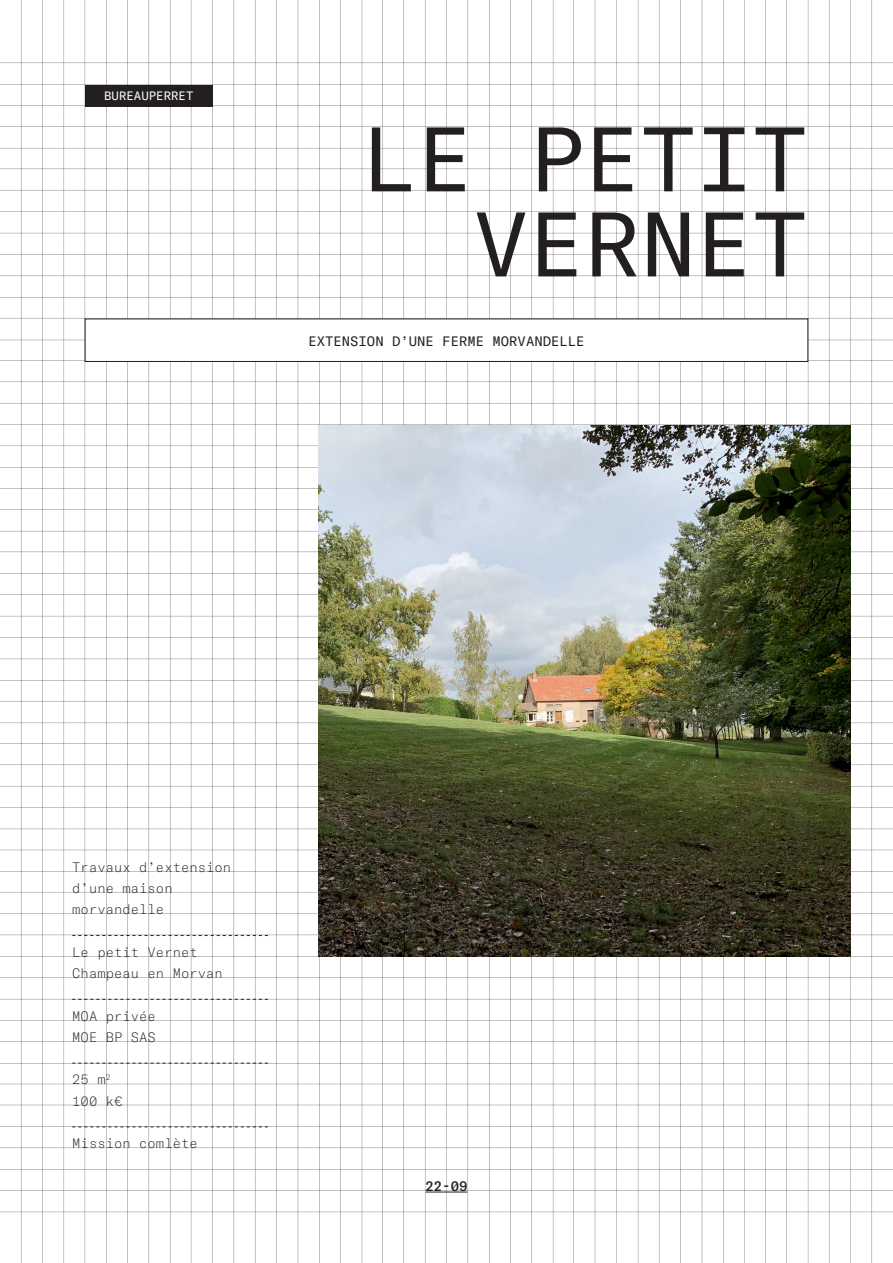
<style>
.page{position:relative;width:893px;height:1263px;background:#fff}
.page>*{position:absolute;margin:0;border:0;box-sizing:border-box;transform-origin:0 0}
.NUM{font:90px/85.1px "GT America Mono";color:#231f20;text-align:right}
.descr{font:100 13.5px/21.3px "GT America Mono";color:#231f20}
.cart{font:13.5px "GT America Mono";color:#231f20}
.date{font:500 13.5px "GT America Mono";color:#231f20}
.t1{font:12px "GT America Mono";color:#fff}
</style>
<div class="page">
<img style="left:0;top:0;width:893px;height:1263px">
<img style="left:319px;top:425px;width:531px;height:532px">
<div style="left:85px;top:85px;width:128px;height:21px;background:#231f20"></div>
<svg style="left:72px;top:935px;width:196px;height:1px"></svg>
<svg style="left:72px;top:999px;width:196px;height:1px"></svg>
<svg style="left:72px;top:1063px;width:196px;height:1px"></svg>
<svg style="left:72px;top:1126px;width:196px;height:1px"></svg>
<div style="left:85px;top:319px;width:723px;height:42px;background:#fff"></div>
<hr style="left:426px;top:1192px;width:41px;height:1px;background:#231f20">
<p class="t1" style="left:104px;top:89px;width:91px">BUREAUPERRET</p>
<p class="NUM" style="left:361px;top:118px;width:448px">LE PETIT<br>VERNET</p>
<p class="cart" style="left:308px;top:333px;width:278px">EXTENSION D’UNE FERME MORVANDELLE</p>
<p class="descr" style="left:72px;top:856px;width:161px">Travaux d’extension d’une maison morvandelle</p>
<p class="descr" style="left:72px;top:941px;width:152px">Le petit Vernet<br>Champeau en Morvan</p>
<p class="descr" style="left:72px;top:1005px;width:85px">MOA privée<br>MOE BP SAS</p>
<p class="descr" style="left:72px;top:1069px;width:52px">25 m<sup>2<br></sup>100 k€</p>
<p class="descr" style="left:72px;top:1133px;width:127px">Mission comlète</p>
<p class="date" style="left:426px;top:1178px;width:43px">22-09</p>
</div>
